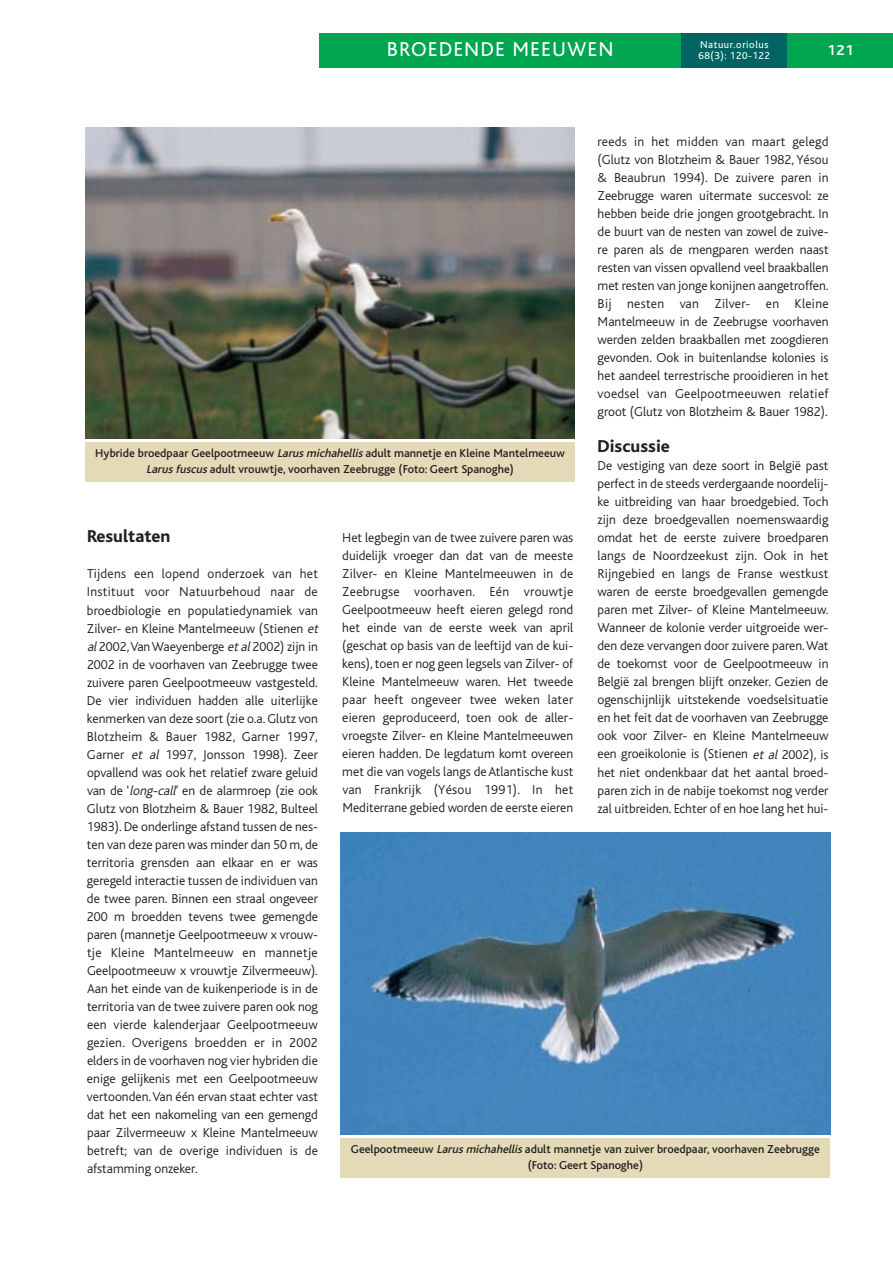
<style>
.page{position:relative;width:893px;height:1262px;background:#fff}
.page>*{position:absolute;margin:0;border:0;box-sizing:border-box;transform-origin:0 0}
.t1{font:21px "Bliss";letter-spacing:.05em;color:#fff}
.t2{font:800 18px "Bliss";color:#231f20}
.t3{font:700 15px "Bliss";color:#fff}
.t4{font:300 13.5px/18px "Bliss";color:#231f20;text-align:justify}
.t5{font:500 12px/16.5px "Bliss";color:#231f20;text-align:center}
.t6{font:10.5px/10.5px "Bliss";letter-spacing:.05em;color:#fff}
.s1{font-style:italic}
</style>
<div class="page">
<div style="left:319px;top:33px;width:383px;height:34px;background:#00a54f"></div>
<div style="left:681px;top:33px;width:106px;height:34px;background:#016462"></div>
<div style="left:787px;top:33px;width:105px;height:34px;background:#00a54f"></div>
<img style="left:85px;top:128px;width:489px;height:310px">
<div style="left:85px;top:442px;width:489px;height:40px;background:#e5dab7"></div>
<img style="left:341px;top:832px;width:489px;height:302px">
<div style="left:341px;top:1138px;width:489px;height:40px;background:#e5dab7"></div>
<h1 class="t1" style="left:387px;top:42px;width:228px">BROEDENDE MEEUWEN</h1>
<p class="t6" style="left:698px;top:40px;width:73px">Natuur.oriolus<br>68(3): 120-122</p>
<p class="t3" style="left:827px;top:44px;width:28px">121</p>
<p class="t4" style="left:597px;top:134px;width:232px">reeds in het midden van maart gelegd (Glutz von Blotzheim &amp; Bauer 1982, Yésou &amp; Beaubrun 1994). De zuivere paren in Zeebrugge waren uitermate succesvol: ze hebben beide drie jongen grootgebracht. In de buurt van de nesten van zowel de zuive&shy;re paren als de mengparen werden naast resten van vissen opvallend veel braakballen met resten van jonge konijnen aangetroffen.<br>Bij nesten van Zilver- en Kleine Mantelmeeuw in de Zeebrugse voorhaven werden zelden braakballen met zoogdieren gevonden. Ook in buitenlandse kolonies is het aandeel terrestrische prooidieren in het voedsel van Geelpootmeeuwen relatief groot (Glutz von Blotzheim &amp; Bauer 1982).</p>
<h2 class="t2" style="left:597px;top:440px;width:74px">Discussie</h2>
<p class="t4" style="left:597px;top:458px;width:232px">De vestiging van deze soort in België past perfect in de steeds verdergaande noordelij&shy;ke uitbreiding van haar broedgebied. Toch zijn deze broedgevallen noemenswaardig omdat het de eerste zuivere broedparen langs de Noordzeekust zijn. Ook in het Rijngebied en langs de Franse westkust waren de eerste broedgevallen gemengde paren met Zilver- of Kleine Mantelmeeuw.<br>Wanneer de kolonie verder uitgroeide wer&shy;den deze vervangen door zuivere paren.Wat de toekomst voor de Geelpootmeeuw in België zal brengen blijft onzeker. Gezien de ogenschijnlijk uitstekende voedselsituatie en het feit dat de voorhaven van Zeebrugge ook voor Zilver- en Kleine Mantelmeeuw een groeikolonie is (Stienen <span class="s1">et al</span> 2002), is het niet ondenkbaar dat het aantal broed&shy;paren zich in de nabije toekomst nog verder zal uitbreiden. Echter of en hoe lang het hui-</p>
<p class="t5" style="left:95px;top:446px;width:471px">Hybride broedpaar Geelpootmeeuw <span class="s1">Larus michahellis</span> adult mannetje en Kleine Mantelmeeuw<br><span class="s1">Larus fuscus</span> adult vrouwtje, voorhaven Zeebrugge (Foto: Geert Spanoghe)</p>
<h2 class="t2" style="left:87px;top:530px;width:85px">Resultaten</h2>
<p class="t4" style="left:87px;top:566px;width:235px;text-align:left">Tijdens een lopend onderzoek van het Instituut voor Natuurbehoud naar de broedbiologie en populatiedynamiek van Zilver- en Kleine Mantelmeeuw (Stienen <span class="s1">et al</span>2002,Van Waeyenberge <span class="s1">etal</span>2002) zijn in 2002 in de voorhaven van Zeebrugge twee zuivere paren Geelpootmeeuw vastgesteld.<br>De vier individuen hadden alle uiterlijke kenmerken van deze soort (zie o.a.Glutz von Blotzheim &amp; Bauer 1982, Garner 1997, Garner <span class="s1">et al</span> 1997, Jonsson 1998). Zeer opvallend was ook het relatief zware geluid van de ‘<span class="s1">long-call</span>’ en de alarmroep (zie ook Glutz von Blotzheim &amp; Bauer 1982, Bulteel 1983). De onderlinge afstand tussen de nes&shy;ten van deze paren was minder dan 50 m, de territoria grensden aan elkaar en er was geregeld interactie tussen de individuen van de twee paren. Binnen een straal ongeveer 200 m broedden tevens twee gemengde paren (mannetje Geelpootmeeuw x vrouw&shy;tje Kleine Mantelmeeuw en mannetje Geelpootmeeuw x vrouwtje Zilvermeeuw).<br>Aan het einde van de kuikenperiode is in de territoria van de twee zuivere paren ook nog een vierde kalenderjaar Geelpootmeeuw gezien. Overigens broedden er in 2002 elders in de voorhaven nog vier hybriden die enige gelijkenis met een Geelpootmeeuw vertoonden.Van één ervan staat echter vast dat het een nakomeling van een gemengd paar Zilvermeeuw x Kleine Mantelmeeuw betreft; van de overige individuen is de afstamming onzeker.</p>
<p class="t4" style="left:342px;top:530px;width:232px">Het legbegin van de twee zuivere paren was duidelijk vroeger dan dat van de meeste Zilver- en Kleine Mantelmeeuwen in de Zeebrugse voorhaven. Eén vrouwtje Geelpootmeeuw heeft eieren gelegd rond het einde van de eerste week van april (geschat op basis van de leeftijd van de kui&shy;kens), toen er nog geen legsels van Zilver- of Kleine Mantelmeeuw waren. Het tweede paar heeft ongeveer twee weken later eieren geproduceerd, toen ook de aller&shy;vroegste Zilver- en Kleine Mantelmeeuwen eieren hadden. De legdatum komt overeen met die van vogels langs de Atlantische kust van Frankrijk (Yésou 1991). In het Mediterrane gebied worden de eerste eieren</p>
<p class="t5" style="left:351px;top:1141px;width:470px">Geelpootmeeuw <span class="s1">Larus michahellis</span> adult mannetje van zuiver broedpaar, voorhaven Zeebrugge (Foto: Geert Spanoghe)</p>
</div>
